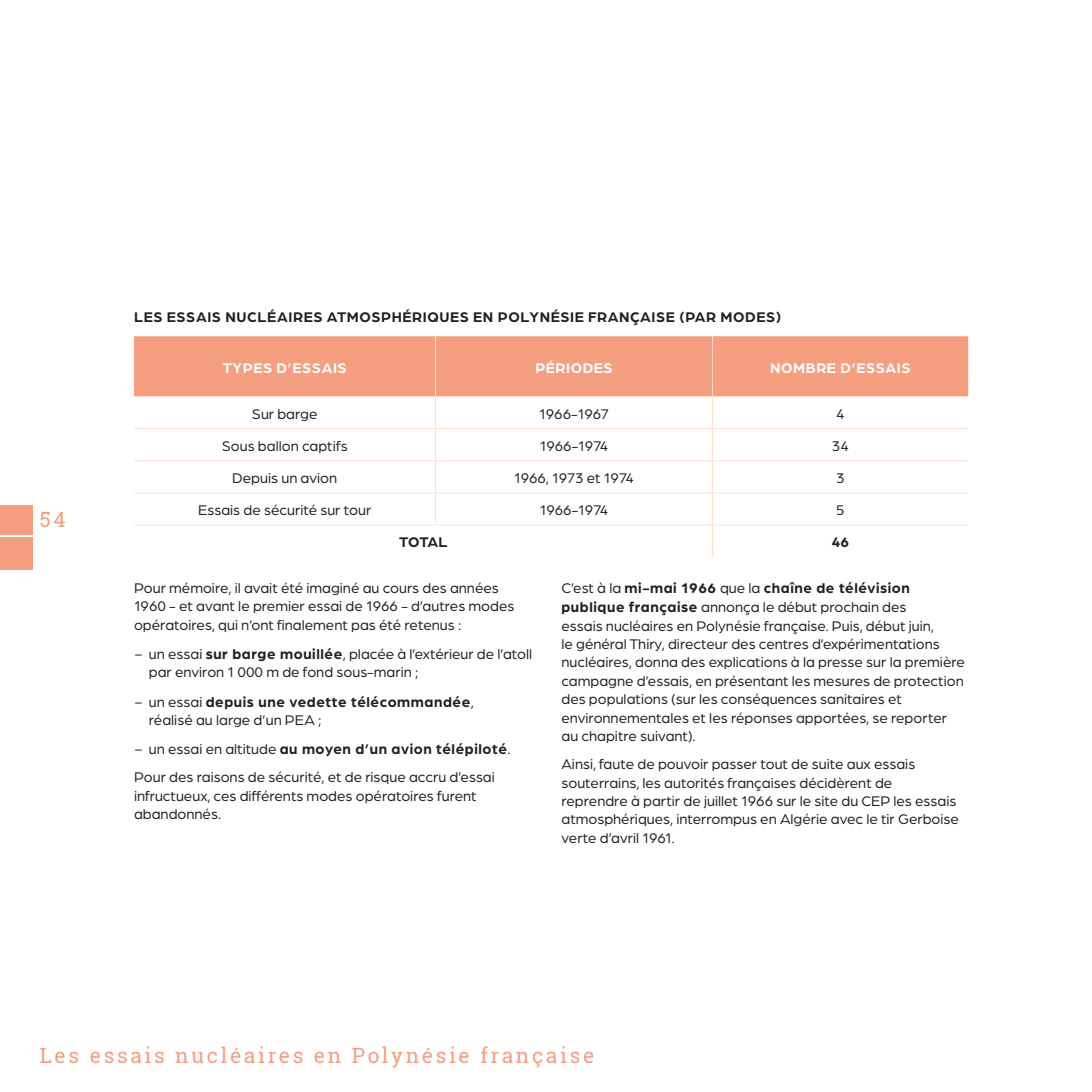
<style>
.page{position:relative;width:1092px;height:1092px;background:#fff}
.page>*{position:absolute;margin:0;border:0;box-sizing:border-box;transform-origin:0 0}
.t1{font:21px "Roboto Slab";letter-spacing:.125em;color:#f69f80}
.t2{font:14.88px/18.4px "Arboria";color:#231f20}
.t3{font:700 14.88px "Arboria";letter-spacing:.04em;color:#231f20}
.t4{font:700 14.88px "Arboria";letter-spacing:.04em;color:#fff}
.s1{font-weight:700}
</style>
<div class="page">
<div style="left:134px;top:336px;width:834px;height:60px;background:#f69f80"></div>
<hr style="left:435px;top:336px;width:1px;height:60px;background:#fde0d1">
<hr style="left:712px;top:336px;width:1px;height:60px;background:#fde0d1">
<hr style="left:134px;top:396px;width:301px;height:1px;background:#fde0d1">
<hr style="left:435px;top:396px;width:277px;height:1px;background:#fde0d1">
<hr style="left:435px;top:397px;width:1px;height:31px;background:#fde0d1">
<hr style="left:712px;top:396px;width:256px;height:1px;background:#fde0d1">
<hr style="left:712px;top:397px;width:1px;height:31px;background:#fde0d1">
<hr style="left:134px;top:428px;width:301px;height:1px;background:#fde0d1">
<hr style="left:435px;top:428px;width:277px;height:1px;background:#fde0d1">
<hr style="left:712px;top:428px;width:256px;height:1px;background:#fde0d1">
<hr style="left:435px;top:429px;width:1px;height:31px;background:#fde0d1">
<hr style="left:712px;top:429px;width:1px;height:31px;background:#fde0d1">
<hr style="left:134px;top:460px;width:301px;height:1px;background:#fde0d1">
<hr style="left:435px;top:460px;width:277px;height:1px;background:#fde0d1">
<hr style="left:435px;top:461px;width:1px;height:31px;background:#fde0d1">
<hr style="left:712px;top:460px;width:256px;height:1px;background:#fde0d1">
<hr style="left:712px;top:461px;width:1px;height:31px;background:#fde0d1">
<hr style="left:134px;top:492px;width:301px;height:1px;background:#fde0d1">
<hr style="left:435px;top:492px;width:277px;height:1px;background:#fde0d1">
<hr style="left:435px;top:493px;width:1px;height:31px;background:#fde0d1">
<hr style="left:712px;top:492px;width:256px;height:1px;background:#fde0d1">
<hr style="left:712px;top:493px;width:1px;height:31px;background:#fde0d1">
<hr style="left:134px;top:524px;width:301px;height:1px;background:#fde0d1">
<hr style="left:435px;top:524px;width:277px;height:1px;background:#fde0d1">
<hr style="left:712px;top:524px;width:256px;height:1px;background:#fde0d1">
<hr style="left:712px;top:525px;width:1px;height:32px;background:#fde0d1">
<div style="left:0;top:537px;width:32px;height:33px;background:#f69f80"></div>
<div style="left:0;top:505px;width:32px;height:30px;background:#f69f80"></div>
<h1 class="t1" style="left:40px;top:505px;width:27px">54</h1>
<p class="t3" style="left:134px;top:306px;width:648px">LES ESSAIS NUCLÉAIRES ATMOSPHÉRIQUES EN POLYNÉSIE FRANÇAISE (PAR MODES)</p>
<p class="t4" style="left:223px;top:357px;width:125px">TYPES D’ESSAIS</p>
<p class="t4" style="left:535px;top:357px;width:79px">PÉRIODES</p>
<p class="t4" style="left:770px;top:357px;width:142px">NOMBRE D’ESSAIS</p>
<p class="t2" style="left:252px;top:404px;width:67px">Sur barge</p>
<p class="t2" style="left:539px;top:404px;width:71px">1966-1967</p>
<p class="t2" style="left:836px;top:404px;width:10px">4</p>
<p class="t2" style="left:222px;top:436px;width:127px">Sous ballon captifs</p>
<p class="t2" style="left:539px;top:436px;width:70px">1966-1974</p>
<p class="t2" style="left:831px;top:436px;width:18px">34</p>
<p class="t2" style="left:232px;top:468px;width:106px">Depuis un avion</p>
<p class="t2" style="left:514px;top:468px;width:121px">1966, 1973 et 1974</p>
<p class="t2" style="left:836px;top:468px;width:10px">3</p>
<p class="t2" style="left:198px;top:500px;width:174px">Essais de sécurité sur tour</p>
<p class="t2" style="left:539px;top:500px;width:70px">1966-1974</p>
<p class="t2" style="left:836px;top:500px;width:10px">5</p>
<p class="t3" style="left:399px;top:532px;width:50px">TOTAL</p>
<p class="t3" style="left:831px;top:532px;width:19px">46</p>
<p class="t2" style="left:134px;top:578px;width:382px">Pour mémoire, il avait été imaginé au cours des années<br>1960 - et avant le premier essai de 1966 - d’autres modes opératoires, qui n’ont finalement pas été retenus :</p>
<p class="t2" style="left:149px;top:644px;width:385px;text-indent:-15px">− un essai <span class="s1">sur barge mouillée</span>, placée à l’extérieur de l’atoll par environ 1 000 m de fond sous-marin ;</p>
<p class="t2" style="left:149px;top:691px;width:326px;text-indent:-15px">− un essai <span class="s1">depuis une vedette télécommandée</span>, réalisé au large d’un PEA ;</p>
<p class="t2" style="left:134px;top:734px;width:378px;line-height:28.3px">− un essai en altitude <span class="s1">au moyen d’un avion télépiloté</span>.<br>Pour des raisons de sécurité, et de risque accru d’essai</p>
<p class="t2" style="left:134px;top:786px;width:344px">infructueux, ces différents modes opératoires furent abandonnés.</p>
<p class="t2" style="left:561px;top:578px;width:405px">C’est à la <span class="s1">mi-mai 1966</span> que la <span class="s1">chaîne de télévision publique française</span> annonça le début prochain des<br>essais nucléaires en Polynésie française. Puis, début juin,<br>le général Thiry, directeur des centres d’expérimentations nucléaires, donna des explications à la presse sur la première campagne d’essais, en présentant les mesures de protection des populations (sur les conséquences sanitaires et environnementales et les réponses apportées, se reporter au chapitre suivant).</p>
<p class="t2" style="left:561px;top:754px;width:399px">Ainsi, faute de pouvoir passer tout de suite aux essais souterrains, les autorités françaises décidèrent de reprendre à partir de juillet 1966 sur le site du CEP les essais atmosphériques, interrompus en Algérie avec le tir Gerboise verte d’avril 1961.</p>
<h1 class="t1" style="left:40px;top:1040px;width:556px">Les essais nucléaires en Polynésie française</h1>
</div>
